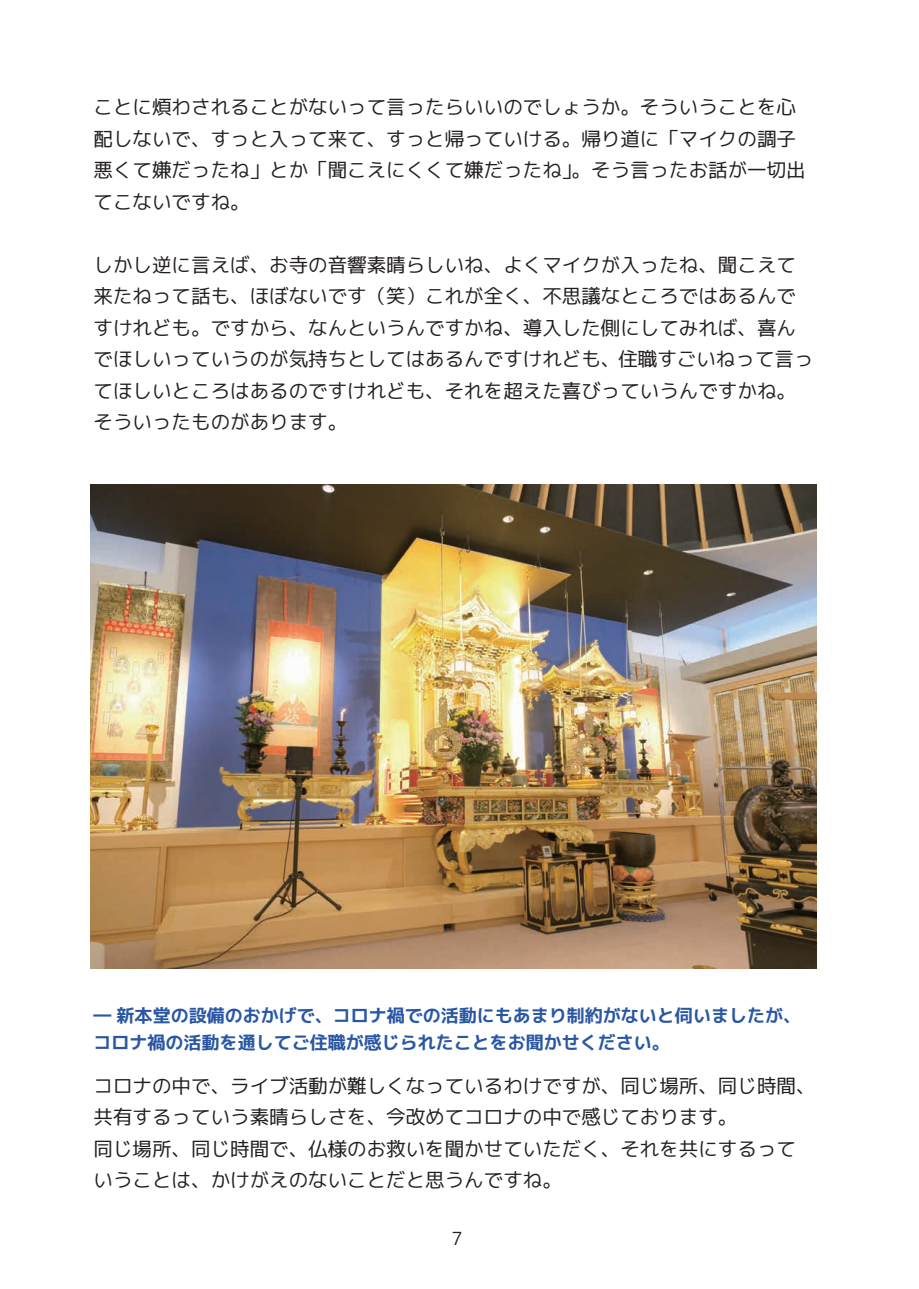
<style>
.page{position:relative;width:919px;height:1289px;background:#fff}
.page>*{position:absolute;margin:0;border:0;box-sizing:border-box;transform-origin:0 0}
.t1{font:19.5px/31.5px "mplus 1 c regular";color:#231f20}
.t2{font:18px/27px "mplus 1 c bold";color:#2957a3}
.t3{font:18px "mplus 1 c regular";color:#231f20}
</style>
<div class="page">
<img style="left:91px;top:484px;width:725px;height:484px">
<p class="t1" style="left:94px;top:91px;width:713px">ことに煩わされることがないって言ったらいいのでしょうか。そういうことを心配しないで、すっと入って来て、すっと帰っていける。帰り道に「マイクの調子悪くて嫌だったね」とか「聞こえにくくて嫌だったね」。そう言ったお話が一切出てこないですね。</p>
<p class="t1" style="left:94px;top:249px;width:721px">しかし逆に言えば、お寺の音響素晴らしいね、よくマイクが入ったね、聞こえて来たねって話も、ほぼないです（笑）これが全く、不思議なところではあるんですけれども。ですから、なんというんですかね、導入した側にしてみれば、喜んでほしいっていうのが気持ちとしてはあるんですけれども、住職すごいねって言ってほしいところはあるのですけれども、それを超えた喜びっていうんですかね。そういったものがあります。</p>
<p class="t2" style="left:94px;top:1002px;width:709px">― 新本堂の設備のおかげで、コロナ禍での活動にもあまり制約がないと伺いましたが、コロナ禍の活動を通してご住職が感じられたことをお聞かせください。</p>
<p class="t1" style="left:94px;top:1069px;width:723px">コロナの中で、ライブ活動が難しくなっているわけですが、同じ場所、同じ時間、共有するっていう素晴らしさを、今改めてコロナの中で感じております。<br>同じ場所、同じ時間で、仏様のお救いを聞かせていただく、それを共にするっていうことは、かけがえのないことだと思うんですね。</p>
<p class="t3" style="left:451px;top:1225px;width:13px">7</p>
</div>
